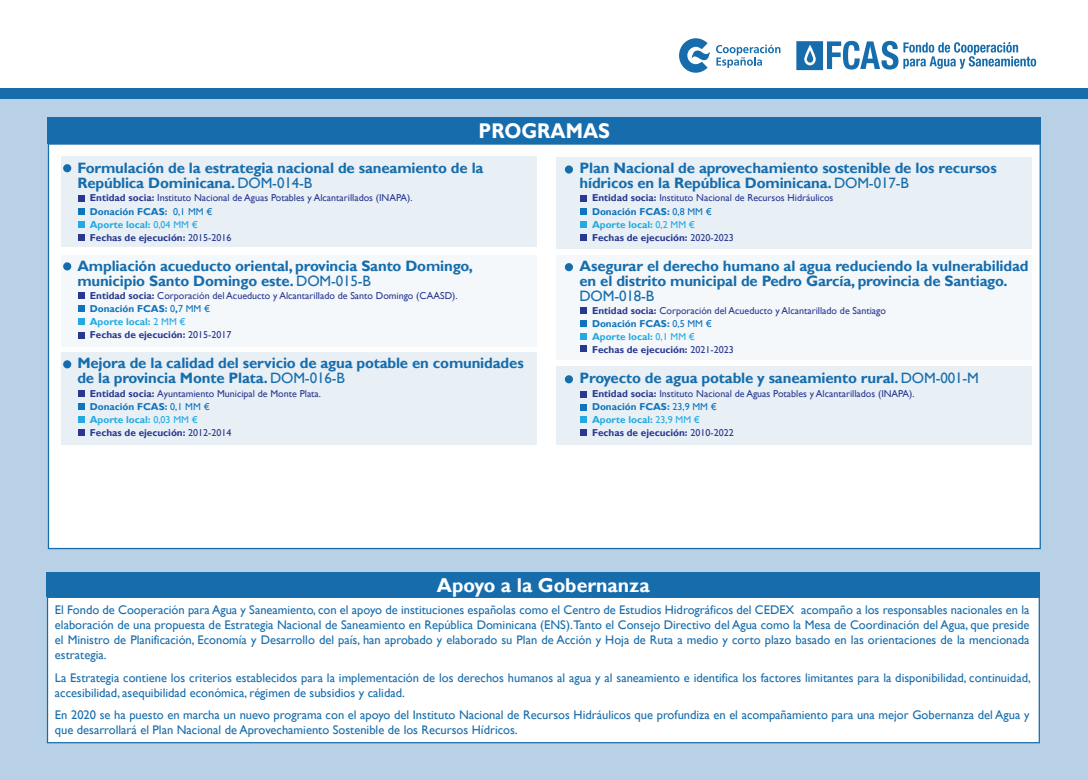
<style>
.page{position:relative;width:1088px;height:780px;background:#fff}
.page>*{position:absolute;margin:0;border:0;box-sizing:border-box;transform-origin:0 0}
.t1{font:700 21.25px "Gill Sans";color:#fff;scale:.92 1}
.t2{font:700 20px "Gill Sans";color:#fff}
.t3{font:700 15px/15px "Gill Sans";letter-spacing:-.01em;color:#176dac}
.t4{font:15px "Gill Sans";letter-spacing:-.01em;color:#176dac}
.t5{font:12.5px/15px "Gill Sans";color:#176dac}
.t6{font:10px/13.1px "Gill Sans";color:#283890}
.s1{font-weight:400}
.s2{font-weight:700}
.s3{font-weight:700;color:#1074bc}
.s4{color:#1074bc}
.s5{font-weight:700;color:#24aae1}
.s6{color:#24aae1}
</style>
<div class="page">
<div style="left:0;top:99px;width:1088px;height:681px;background:#b8d1e7"></div>
<div style="left:47px;top:572px;width:993px;height:24px;background:#176dac"></div>
<div style="left:48px;top:596px;width:992px;height:146px;background:#fff"></div>
<div style="left:48px;top:117px;width:993px;height:26px;background:#176dac"></div>
<div style="left:48px;top:143px;width:992px;height:406px;background:#fff"></div>
<div style="left:0;top:89px;width:1088px;height:10px;background:#176dac"></div>
<div style="left:61px;top:157px;width:475px;height:90px;background:#e8f0f6"></div>
<div style="left:61px;top:255px;width:475px;height:91px;background:#f4f8fb"></div>
<div style="left:61px;top:352px;width:475px;height:93px;background:#e8f0f6"></div>
<div style="left:556px;top:157px;width:475px;height:91px;background:#e8f0f6"></div>
<div style="left:556px;top:255px;width:475px;height:104px;background:#f4f8fb"></div>
<div style="left:556px;top:366px;width:475px;height:79px;background:#e8f0f6"></div>
<div style="left:63px;top:164px;width:8px;height:8px;background:#176dac;border-radius:50%"></div>
<div style="left:78px;top:195px;width:7px;height:6px;background:#283890"></div>
<div style="left:78px;top:234px;width:7px;height:6px;background:#283890"></div>
<div style="left:78px;top:208px;width:7px;height:6px;background:#1074bc"></div>
<div style="left:78px;top:221px;width:7px;height:6px;background:#24aae1"></div>
<div style="left:63px;top:262px;width:8px;height:8px;background:#176dac;border-radius:50%"></div>
<div style="left:63px;top:360px;width:8px;height:8px;background:#176dac;border-radius:50%"></div>
<div style="left:565px;top:165px;width:8px;height:8px;background:#176dac;border-radius:50%"></div>
<div style="left:565px;top:263px;width:8px;height:8px;background:#176dac;border-radius:50%"></div>
<div style="left:565px;top:375px;width:8px;height:8px;background:#176dac;border-radius:50%"></div>
<div style="left:78px;top:292px;width:7px;height:6px;background:#283890"></div>
<div style="left:78px;top:332px;width:7px;height:6px;background:#283890"></div>
<div style="left:78px;top:305px;width:7px;height:7px;background:#1074bc"></div>
<div style="left:78px;top:319px;width:7px;height:6px;background:#24aae1"></div>
<div style="left:78px;top:390px;width:7px;height:6px;background:#283890"></div>
<div style="left:78px;top:429px;width:7px;height:6px;background:#283890"></div>
<div style="left:78px;top:403px;width:7px;height:6px;background:#1074bc"></div>
<div style="left:78px;top:416px;width:7px;height:6px;background:#24aae1"></div>
<svg style="left:580px;top:196px;width:6px;height:6px"></svg>
<div style="left:580px;top:208px;width:6px;height:7px;background:#1074bc"></div>
<svg style="left:580px;top:234px;width:6px;height:6px"></svg>
<svg style="left:580px;top:221px;width:6px;height:6px"></svg>
<div style="left:580px;top:307px;width:6px;height:7px;background:#283890"></div>
<svg style="left:580px;top:320px;width:6px;height:6px"></svg>
<div style="left:580px;top:345px;width:6px;height:7px;background:#283890"></div>
<svg style="left:580px;top:333px;width:6px;height:6px"></svg>
<svg style="left:580px;top:391px;width:6px;height:6px"></svg>
<svg style="left:580px;top:404px;width:6px;height:6px"></svg>
<svg style="left:580px;top:429px;width:6px;height:6px"></svg>
<div style="left:580px;top:416px;width:6px;height:7px;background:#24aae1"></div>
<svg style="left:716px;top:45px;width:64px;height:23px"></svg>
<svg style="left:679px;top:38px;width:31px;height:35px"></svg>
<svg style="left:796px;top:41px;width:240px;height:29px"></svg>
<hr style="left:1040px;top:12px;width:2px;height:768px;background:#ed028c">
<hr style="left:47px;top:0;width:1px;height:780px;background:#ed028c">
<hr style="left:0;top:58px;width:1088px;height:2px;background:#ed028c">
<hr style="left:0;top:742px;width:1088px;height:1px;background:#ed028c">
<h1 class="t1" style="left:479px;top:118px;width:144px">PROGRAMAS</h1>
<p class="t3" style="left:77px;top:161px;width:408px">Formulación de la estrategia nacional de saneamiento de la<br>República Dominicana. <span class="s1">DOM-014-B</span></p>
<p class="t6" style="left:90px;top:192px;width:324px"><span class="s2">Entidad socia:</span> Instituto Nacional de Aguas Potables y Alcantarillados (INAPA).<br><span class="s3">Donación FCAS:</span> <span class="s4">0,1 MM €<br></span><span class="s5">Aporte local:</span> <span class="s6">0,04 MM €<br></span><span class="s2">Fechas de ejecución:</span> 2015-2016</p>
<p class="t3" style="left:77px;top:259px;width:397px">Ampliación acueducto oriental, provincia Santo Domingo, municipio Santo Domingo este. <span class="s1">DOM-015-B</span></p>
<p class="t6" style="left:90px;top:289px;width:369px"><span class="s2">Entidad socia:</span> Corporación del Acueducto y Alcantarillado de Santo Domingo (CAASD).<br><span class="s3">Donación FCAS:</span> <span class="s4">0</span><span class="s3">,</span><span class="s4">7 MM €<br></span><span class="s5">Aporte local:</span> <span class="s6">2 MM €<br></span><span class="s2">Fechas de ejecución:</span> 2015-2017</p>
<p class="t3" style="left:77px;top:356px;width:448px">Mejora de la calidad del servicio de agua potable en comunidades de la provincia Monte Plata. <span class="s1">DOM-016-B</span></p>
<p class="t6" style="left:90px;top:387px;width:233px"><span class="s2">Entidad socia:</span> Ayuntamiento Municipal de Monte Plata.<br><span class="s3">Donación FCAS:</span> <span class="s4">0,1 MM €<br></span><span class="s5">Aporte local:</span> <span class="s6">0,03 MM €<br></span><span class="s2">Fechas de ejecución:</span> 2012-2014</p>
<p class="t3" style="left:579px;top:161px;width:419px">Plan Nacional de aprovechamiento sostenible de los recursos hídricos en la República Dominicana. <span class="s1">DOM-017-B</span></p>
<p class="t6" style="left:592px;top:192px;width:243px"><span class="s2">Entidad socia:</span> Instituto Nacional de Recursos Hidráulicos <span class="s3">Donación FCAS:</span> <span class="s4">0,8 MM €<br></span><span class="s5">Aporte local:</span> <span class="s6">0,2 MM €<br></span><span class="s2">Fechas de ejecución:</span> 2020-2023</p>
<p class="t3" style="left:579px;top:259px;width:451px">Asegurar el derecho humano al agua reduciendo la vulnerabilidad en el distrito municipal de Pedro García, provincia de Santiago.</p>
<p class="t4" style="left:579px;top:287px;width:76px">DOM-018-B</p>
<p class="t6" style="left:592px;top:304px;width:295px"><span class="s2">Entidad socia:</span> Corporación del Acueducto y Alcantarillado de Santiago <span class="s3">Donación FCAS:</span> <span class="s4">0,5 MM €<br></span><span class="s5">Aporte local:</span> <span class="s6">0,1 MM €<br></span><span class="s2">Fechas de ejecución:</span> 2021-2023</p>
<p class="t3" style="left:579px;top:371px;width:401px">Proyecto de agua potable y saneamiento rural. <span class="s1">DOM-001-M</span></p>
<p class="t6" style="left:592px;top:387px;width:324px"><span class="s2">Entidad socia:</span> Instituto Nacional de Aguas Potables y Alcantarillados (INAPA).<br><span class="s3">Donación FCAS:</span> <span class="s4">23,9 MM €<br></span><span class="s5">Aporte local:</span> <span class="s6">23,9 MM €<br></span><span class="s2">Fechas de ejecución:</span> 2010-2022</p>
<h2 class="t2" style="left:437px;top:573px;width:214px">Apoyo a la Gobernanza</h2>
<p class="t5" style="left:55px;top:603px;width:976px;text-align:justify">El Fondo de Cooperación para Agua y Saneamiento, con el apoyo de instituciones españolas como el Centro de Estudios Hidrográficos del CEDEX acompaño a los responsables nacionales en la elaboración de una propuesta de Estrategia Nacional de Saneamiento en República Dominicana (ENS).Tanto el Consejo Directivo del Agua como la Mesa de Coordinación del Agua, que preside el Ministro de Planificación, Economía y Desarrollo del país, han aprobado y elaborado su Plan de Acción y Hoja de Ruta a medio y corto plazo basado en las orientaciones de la mencionada estrategia.</p>
<p class="t5" style="left:55px;top:670px;width:977px">La Estrategia contiene los criterios establecidos para la implementación de los derechos humanos al agua y al saneamiento e identifica los factores limitantes para la disponibilidad, continuidad, accesibilidad, asequibilidad económica, régimen de subsidios y calidad.</p>
<p class="t5" style="left:55px;top:708px;width:976px">En 2020 se ha puesto en marcha un nuevo programa con el apoyo del Instituto Nacional de Recursos Hidráulicos que profundiza en el acompañamiento para una mejor Gobernanza del Agua y que desarrollará el Plan Nacional de Aprovechamiento Sostenible de los Recursos Hídricos.</p>
</div>
